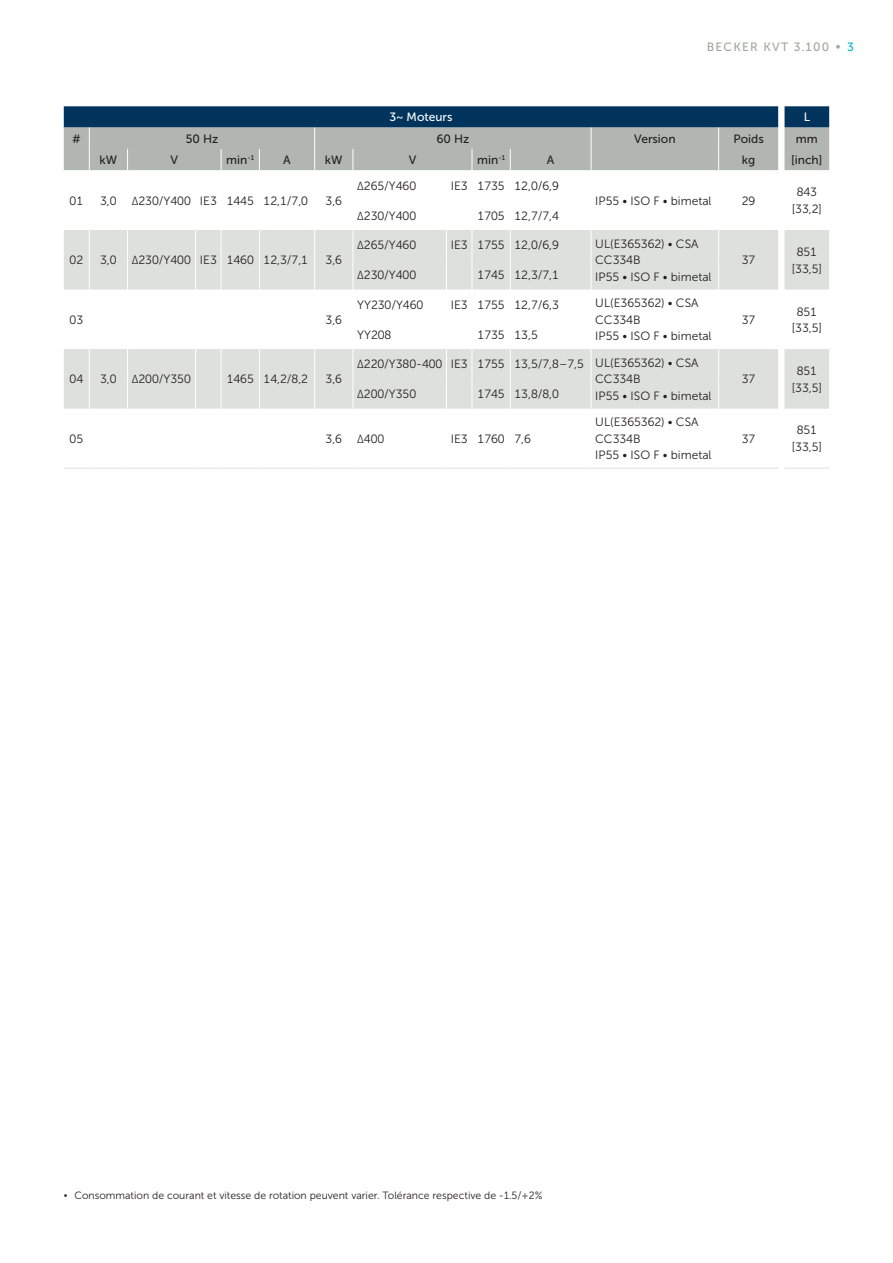
<style>
.page{position:relative;width:893px;height:1263px;background:#fff}
.page>*{position:absolute;margin:0;border:0;box-sizing:border-box;transform-origin:0 0}
.t1{font:12px/16.5px "Museo Sans 300";color:#231f20;text-align:center}
.t2{font:12px "Museo Sans 500";color:#231f20}
.t3{font:12px "Museo Sans 500";letter-spacing:.1em;color:#9fa8a0}
.t4{font:12px "Museo Sans 500";color:#fff}
.t5{font:10.5px "Museo Sans 300";color:#231f20}
.s1{color:#00b7c7}
.s2{font-family:"Calibri";font-weight:300;font-size:13.2px}
.s3{font-family:"Verdana";font-weight:700}
</style>
<div class="page">
<svg style="left:64px;top:230px;width:765px;height:179px;fill:#dee0dc"></svg>
<svg style="left:64px;top:468px;width:25px;height:1px"></svg>
<hr style="left:89px;top:468px;width:39px;height:1px;background:#dee0dc">
<hr style="left:128px;top:468px;width:68px;height:1px;background:#dee0dc">
<svg style="left:196px;top:468px;width:25px;height:1px"></svg>
<hr style="left:221px;top:468px;width:38px;height:1px;background:#dee0dc">
<hr style="left:259px;top:468px;width:56px;height:1px;background:#dee0dc">
<hr style="left:315px;top:468px;width:38px;height:1px;background:#dee0dc">
<hr style="left:353px;top:468px;width:93px;height:1px;background:#dee0dc">
<svg style="left:446px;top:468px;width:26px;height:1px"></svg>
<hr style="left:472px;top:468px;width:38px;height:1px;background:#dee0dc">
<hr style="left:510px;top:468px;width:81px;height:1px;background:#dee0dc">
<hr style="left:591px;top:468px;width:128px;height:1px;background:#dee0dc">
<hr style="left:719px;top:468px;width:59px;height:1px;background:#dee0dc">
<hr style="left:784px;top:468px;width:45px;height:1px;background:#dee0dc">
<hr style="left:89px;top:230px;width:1px;height:30px;background:#fff">
<hr style="left:127px;top:230px;width:1px;height:30px;background:#fff">
<hr style="left:195px;top:230px;width:1px;height:30px;background:#fff">
<hr style="left:221px;top:230px;width:1px;height:30px;background:#fff">
<hr style="left:259px;top:230px;width:1px;height:30px;background:#fff">
<hr style="left:314px;top:230px;width:1px;height:30px;background:#fff">
<hr style="left:89px;top:260px;width:1px;height:30px;background:#fff">
<hr style="left:127px;top:260px;width:1px;height:30px;background:#fff">
<hr style="left:195px;top:260px;width:1px;height:30px;background:#fff">
<hr style="left:221px;top:260px;width:1px;height:30px;background:#fff">
<hr style="left:259px;top:260px;width:1px;height:30px;background:#fff">
<hr style="left:314px;top:260px;width:1px;height:30px;background:#fff">
<hr style="left:353px;top:230px;width:1px;height:30px;background:#fff">
<hr style="left:446px;top:230px;width:1px;height:30px;background:#fff">
<hr style="left:472px;top:230px;width:1px;height:30px;background:#fff">
<hr style="left:510px;top:230px;width:1px;height:30px;background:#fff">
<hr style="left:591px;top:230px;width:1px;height:30px;background:#fff">
<hr style="left:718px;top:230px;width:1px;height:30px;background:#fff">
<hr style="left:718px;top:260px;width:1px;height:30px;background:#fff">
<hr style="left:353px;top:260px;width:1px;height:30px;background:#fff">
<hr style="left:446px;top:260px;width:1px;height:30px;background:#fff">
<hr style="left:472px;top:260px;width:1px;height:30px;background:#fff">
<hr style="left:510px;top:260px;width:1px;height:30px;background:#fff">
<hr style="left:591px;top:260px;width:1px;height:30px;background:#fff">
<svg style="left:89px;top:290px;width:1px;height:29px"></svg>
<svg style="left:127px;top:290px;width:1px;height:29px"></svg>
<svg style="left:195px;top:290px;width:1px;height:29px"></svg>
<svg style="left:221px;top:290px;width:1px;height:29px"></svg>
<svg style="left:259px;top:290px;width:1px;height:29px"></svg>
<svg style="left:314px;top:290px;width:1px;height:29px"></svg>
<hr style="left:89px;top:319px;width:1px;height:30px;background:#fff">
<hr style="left:127px;top:319px;width:1px;height:30px;background:#fff">
<hr style="left:195px;top:319px;width:1px;height:30px;background:#fff">
<hr style="left:221px;top:319px;width:1px;height:30px;background:#fff">
<hr style="left:259px;top:319px;width:1px;height:30px;background:#fff">
<hr style="left:314px;top:319px;width:1px;height:30px;background:#fff">
<svg style="left:353px;top:290px;width:1px;height:29px"></svg>
<svg style="left:446px;top:290px;width:1px;height:29px"></svg>
<svg style="left:472px;top:290px;width:1px;height:29px"></svg>
<svg style="left:510px;top:290px;width:1px;height:29px"></svg>
<svg style="left:591px;top:290px;width:1px;height:29px"></svg>
<svg style="left:718px;top:290px;width:1px;height:29px"></svg>
<hr style="left:718px;top:319px;width:1px;height:30px;background:#fff">
<hr style="left:353px;top:319px;width:1px;height:30px;background:#fff">
<hr style="left:446px;top:319px;width:1px;height:30px;background:#fff">
<hr style="left:472px;top:319px;width:1px;height:30px;background:#fff">
<hr style="left:510px;top:319px;width:1px;height:30px;background:#fff">
<hr style="left:591px;top:319px;width:1px;height:30px;background:#fff">
<hr style="left:89px;top:349px;width:1px;height:30px;background:#fff">
<hr style="left:127px;top:349px;width:1px;height:30px;background:#fff">
<hr style="left:195px;top:349px;width:1px;height:30px;background:#fff">
<hr style="left:221px;top:349px;width:1px;height:30px;background:#fff">
<hr style="left:259px;top:349px;width:1px;height:30px;background:#fff">
<hr style="left:314px;top:349px;width:1px;height:30px;background:#fff">
<hr style="left:89px;top:379px;width:1px;height:30px;background:#fff">
<hr style="left:127px;top:379px;width:1px;height:30px;background:#fff">
<hr style="left:195px;top:379px;width:1px;height:30px;background:#fff">
<hr style="left:221px;top:379px;width:1px;height:30px;background:#fff">
<hr style="left:259px;top:379px;width:1px;height:30px;background:#fff">
<hr style="left:314px;top:379px;width:1px;height:30px;background:#fff">
<hr style="left:353px;top:349px;width:1px;height:30px;background:#fff">
<hr style="left:446px;top:349px;width:1px;height:30px;background:#fff">
<hr style="left:472px;top:349px;width:1px;height:30px;background:#fff">
<hr style="left:510px;top:349px;width:1px;height:30px;background:#fff">
<hr style="left:591px;top:349px;width:1px;height:30px;background:#fff">
<hr style="left:718px;top:349px;width:1px;height:30px;background:#fff">
<hr style="left:718px;top:379px;width:1px;height:30px;background:#fff">
<hr style="left:353px;top:379px;width:1px;height:30px;background:#fff">
<hr style="left:446px;top:379px;width:1px;height:30px;background:#fff">
<hr style="left:472px;top:379px;width:1px;height:30px;background:#fff">
<hr style="left:510px;top:379px;width:1px;height:30px;background:#fff">
<hr style="left:591px;top:379px;width:1px;height:30px;background:#fff">
<svg style="left:64px;top:106px;width:765px;height:64px;background:#798d96"></svg>
<p class="t3" style="left:707px;top:40px;width:149px">BECKER KVT 3.100 • <span class="s1">3</span></p>
<p class="t4" style="left:389px;top:111px;width:65px">3~ Moteurs</p>
<p class="t4" style="left:804px;top:111px;width:8px">L</p>
<p class="t2" style="left:72px;top:132px;width:10px">#</p>
<p class="t2" style="left:186px;top:132px;width:34px">50 Hz</p>
<p class="t2" style="left:436px;top:132px;width:35px">60 Hz</p>
<p class="t2" style="left:634px;top:132px;width:43px">Version</p>
<p class="t2" style="left:733px;top:132px;width:32px">Poids</p>
<p class="t2" style="left:796px;top:132px;width:23px">mm</p>
<p class="t2" style="left:100px;top:153px;width:19px">kW</p>
<p class="t2" style="left:171px;top:153px;width:9px">V</p>
<p class="t2" style="left:226px;top:153px;width:29px">min<sup>-1</sup></p>
<p class="t2" style="left:283px;top:153px;width:9px">A</p>
<p class="t2" style="left:325px;top:153px;width:19px">kW</p>
<p class="t2" style="left:409px;top:153px;width:9px">V</p>
<p class="t2" style="left:477px;top:153px;width:29px">min<sup>-1</sup></p>
<p class="t2" style="left:547px;top:153px;width:9px">A</p>
<p class="t2" style="left:742px;top:153px;width:15px">kg</p>
<p class="t2" style="left:791px;top:153px;width:33px">[inch]</p>
<p class="t1" style="left:70px;top:192px;width:15px">01</p>
<p class="t1" style="left:100px;top:192px;width:209px">3,0 <span class="s2">Δ</span>230/Y400 IE3 1445 12,1/7,0</p>
<p class="t1" style="left:326px;top:192px;width:18px">3,6</p>
<p class="t1" style="left:70px;top:252px;width:15px">02</p>
<p class="t1" style="left:100px;top:252px;width:209px">3,0 <span class="s2">Δ</span>230/Y400 IE3 1460 12,3/7,1</p>
<p class="t1" style="left:326px;top:252px;width:18px">3,6</p>
<p class="t1" style="left:70px;top:311px;width:15px">03</p>
<p class="t1" style="left:326px;top:311px;width:18px">3,6</p>
<p class="t1" style="left:70px;top:371px;width:15px">04</p>
<p class="t1" style="left:100px;top:371px;width:92px">3,0 <span class="s2">Δ</span>200/Y350</p>
<p class="t1" style="left:227px;top:371px;width:83px">1465 14,2/8,2</p>
<p class="t1" style="left:326px;top:371px;width:18px">3,6</p>
<p class="t1" style="left:357px;top:178px;width:60px"><span class="s2">Δ</span>265/Y460</p>
<p class="t1" style="left:451px;top:178px;width:110px">IE3 1735 12,0/6,9</p>
<p class="t1" style="left:357px;top:207px;width:60px"><span class="s2">Δ</span>230/Y400</p>
<p class="t1" style="left:478px;top:207px;width:83px">1705 12,7/7,4</p>
<p class="t1" style="left:595px;top:192px;width:118px">IP55 • ISO F • bimetal</p>
<p class="t1" style="left:742px;top:192px;width:15px">29</p>
<p class="t1" style="left:792px;top:184px;width:32px">843 [33,2]</p>
<p class="t1" style="left:357px;top:237px;width:60px"><span class="s2">Δ</span>265/Y460</p>
<p class="t1" style="left:451px;top:237px;width:110px">IE3 1755 12,0/6,9</p>
<p class="t1" style="left:595px;top:235px;width:118px;text-align:left">UL(E365362) • CSA<br>CC334B<br>IP55 • ISO F • bimetal</p>
<p class="t1" style="left:357px;top:267px;width:60px"><span class="s2">Δ</span>230/Y400</p>
<p class="t1" style="left:478px;top:267px;width:83px">1745 12,3/7,1</p>
<p class="t1" style="left:357px;top:297px;width:68px">YY230/Y460</p>
<p class="t1" style="left:451px;top:297px;width:110px">IE3 1755 12,7/6,3</p>
<p class="t1" style="left:595px;top:295px;width:118px;text-align:left">UL(E365362) • CSA<br>CC334B<br>IP55 • ISO F • bimetal</p>
<p class="t1" style="left:357px;top:326px;width:36px">YY208</p>
<p class="t1" style="left:478px;top:326px;width:62px">1735 13,5</p>
<p class="t1" style="left:595px;top:357px;width:105px;line-height:14.9px;text-align:left;text-indent:-238px"><span class="s2">Δ</span>220/Y380-400 IE3 1755 13,5/7,8–7,5 UL(E365362) • CSA<br>CC334B</p>
<p class="t1" style="left:595px;top:388px;width:118px">IP55 • ISO F • bimetal</p>
<p class="t1" style="left:357px;top:386px;width:60px"><span class="s2">Δ</span>200/Y350</p>
<p class="t1" style="left:478px;top:386px;width:83px">1745 13,8/8,0</p>
<p class="t1" style="left:742px;top:252px;width:15px">37</p>
<p class="t1" style="left:791px;top:244px;width:32px">851 [33,5]</p>
<p class="t1" style="left:742px;top:311px;width:15px">37</p>
<p class="t1" style="left:791px;top:303px;width:32px">851 [33,5]</p>
<p class="t1" style="left:742px;top:371px;width:15px">37</p>
<p class="t1" style="left:791px;top:363px;width:32px">851 [33,5]</p>
<p class="t1" style="left:70px;top:430px;width:15px">05</p>
<p class="t1" style="left:326px;top:430px;width:60px">3,6 <span class="s2">Δ</span>400</p>
<p class="t1" style="left:451px;top:430px;width:82px">IE3 1760 7,6</p>
<p class="t1" style="left:595px;top:414px;width:118px;text-align:left">UL(E365362) • CSA<br>CC334B<br>IP55 • ISO F • bimetal</p>
<p class="t1" style="left:742px;top:430px;width:15px">37</p>
<p class="t1" style="left:791px;top:422px;width:32px">851 [33,5]</p>
<p class="t5" style="left:64px;top:1189px;width:480px"><span class="s3">▪</span> Consommation de courant et vitesse de rotation peuvent varier. Tolérance respective de -1.5/+2%</p>
</div>
